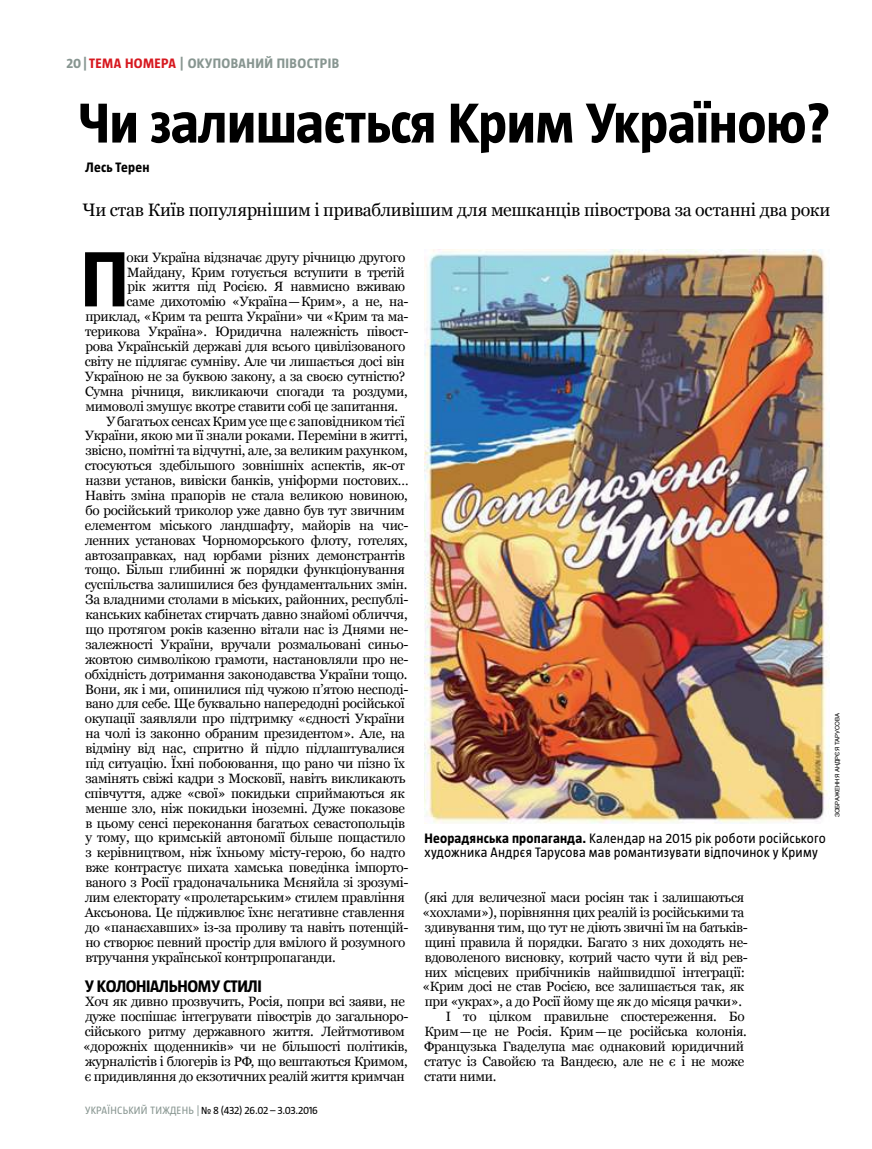
<style>
.page{position:relative;width:872px;height:1149px;background:#fff}
.page>*{position:absolute;margin:0;border:0;box-sizing:border-box;transform-origin:0 0}
.t1{font:700 77.25px "UT Magazine";color:#000}
.t2{font:700 55.5px "UT Magazine";letter-spacing:-.01em;color:#000}
.t3{font:18px "Georgia";letter-spacing:-.015em;color:#000}
.t4{font:700 16.5px "UT Magazine";letter-spacing:-.025em;color:#000}
.t5{font:13.5px/14.9px "Georgia";letter-spacing:-.02em;color:#000}
.t6{font:13.5px/14.9px "UT Magazine";letter-spacing:.015em;color:#000}
.t7{font:700 13.5px "UT Magazine";letter-spacing:.03em;color:#889691}
.t8{font:700 13.5px "UT Magazine";letter-spacing:.015em;color:#000}
.t9{font:10.5px "UT Magazine";letter-spacing:.03em;color:#000}
.t10{font:6px "Helios";color:#000}
.s1{color:#d71920}
.s2{font-weight:700}
.s3{color:#889691}
</style>
<div class="page">
<img style="left:424px;top:249px;width:405px;height:574px">
<p class="t7" style="left:67px;top:56px;width:274px">20|<span class="s1">ТЕМА НОМЕРА</span> | ОКУПОВАНИЙ ПІВОСТРІВ</p>
<h2 class="t2" style="left:79px;top:93px;width:753px">Чи залишається Крим Україною?</h2>
<p class="t8" style="left:86px;top:160px;width:65px">Лесь Терен</p>
<h3 class="t3" style="left:82px;top:199px;width:749px">Чи став Київ популярнішим і привабливішим для мешканців півострова за останні два роки</h3>
<h1 class="t1" style="left:81px;top:237px;width:49px">П</h1>
<p class="t5" style="left:126px;top:250px;width:280px">оки Україна відзначає другу річницю другого</p>
<p class="t5" style="left:127px;top:265px;width:279px">Майдану, Крим готується вступити в третій</p>
<p class="t5" style="left:127px;top:279px;width:279px">рік життя під Росією. Я навмисно вживаю</p>
<p class="t5" style="left:126px;top:294px;width:284px">саме дихотомію «Україна—Крим», а не, на-</p>
<p class="t5" style="left:85px;top:309px;width:325px">приклад, «Крим та решта України» чи «Крим та ма-</p>
<p class="t5" style="left:85px;top:324px;width:325px">терикова Україна». Юридична належність півост-</p>
<p class="t5" style="left:86px;top:339px;width:321px">рова Українській державі для всього цивілізованого</p>
<p class="t5" style="left:85px;top:354px;width:322px">світу не підлягає сумніву. Але чи лишається досі він</p>
<p class="t5" style="left:85px;top:369px;width:322px">Україною не за буквою закону, а за своєю сутністю?</p>
<p class="t5" style="left:85px;top:384px;width:324px">Сумна річниця, викликаючи спогади та роздуми,</p>
<p class="t5" style="left:85px;top:398px;width:314px">мимоволі змушує вкотре ставити собі це запитання.</p>
<p class="t5" style="left:106px;top:413px;width:300px">У багатьох сенсах Крим усе ще є заповідником тієї</p>
<p class="t5" style="left:85px;top:428px;width:324px">України, якою ми її знали роками. Переміни в житті,</p>
<p class="t5" style="left:85px;top:443px;width:324px">звісно, помітні та відчутні, але, за великим рахунком,</p>
<p class="t5" style="left:85px;top:458px;width:322px">стосуються здебільшого зовнішніх аспектів, як-от</p>
<p class="t5" style="left:85px;top:473px;width:325px">назви установ, вивіски банків, уніформи постових…</p>
<p class="t5" style="left:85px;top:488px;width:324px">Навіть зміна прапорів не стала великою новиною,</p>
<p class="t5" style="left:85px;top:503px;width:321px">бо російський триколор уже давно був тут звичним</p>
<p class="t5" style="left:85px;top:517px;width:325px">елементом міського ландшафту, майорів на чис-</p>
<p class="t5" style="left:85px;top:532px;width:324px">ленних установах Чорноморського флоту, готелях,</p>
<p class="t5" style="left:85px;top:547px;width:322px">автозаправках, над юрбами різних демонстрантів</p>
<p class="t5" style="left:85px;top:562px;width:321px">тощо. Більш глибинні ж порядки функціонування</p>
<p class="t5" style="left:85px;top:577px;width:324px">суспільства залишилися без фундаментальних змін.</p>
<p class="t5" style="left:86px;top:592px;width:324px">За владними столами в міських, районних, республі-</p>
<p class="t5" style="left:85px;top:607px;width:324px">канських кабінетах стирчать давно знайомі обличчя,</p>
<p class="t5" style="left:85px;top:622px;width:325px">що протягом років казенно вітали нас із Днями не-</p>
<p class="t5" style="left:85px;top:637px;width:325px">залежності України, вручали розмальовані синьо-</p>
<p class="t5" style="left:85px;top:651px;width:325px">жовтою символікою грамоти, настановляли про не-</p>
<p class="t5" style="left:85px;top:666px;width:324px">обхідність дотримання законодавства України тощо.</p>
<p class="t5" style="left:85px;top:681px;width:325px">Вони, як і ми, опинилися під чужою п’ятою несподі-</p>
<p class="t5" style="left:85px;top:696px;width:321px">вано для себе. Ще буквально напередодні російської</p>
<p class="t5" style="left:85px;top:711px;width:322px">окупації заявляли про підтримку «єдності України</p>
<p class="t5" style="left:85px;top:726px;width:321px">на чолі із законно обраним президентом». Але, на</p>
<p class="t5" style="left:85px;top:741px;width:321px">відміну від нас, спритно й підло підлаштувалися</p>
<p class="t5" style="left:85px;top:756px;width:321px">під ситуацію. Їхні побоювання, що рано чи пізно їх</p>
<p class="t5" style="left:85px;top:770px;width:321px">замінять свіжі кадри з Московії, навіть викликають</p>
<p class="t5" style="left:85px;top:785px;width:322px">співчуття, адже «свої» покидьки сприймаються як</p>
<p class="t5" style="left:85px;top:800px;width:321px">менше зло, ніж покидьки іноземні. Дуже показове</p>
<p class="t5" style="left:85px;top:815px;width:321px">в цьому сенсі переконання багатьох севастопольців</p>
<p class="t5" style="left:85px;top:830px;width:321px">у тому, що кримській автономії більше пощастило</p>
<p class="t5" style="left:85px;top:845px;width:321px">з керівництвом, ніж їхньому місту-герою, бо надто</p>
<p class="t5" style="left:85px;top:860px;width:325px">вже контрастує пихата хамська поведінка імпорто-</p>
<p class="t5" style="left:85px;top:875px;width:325px">ваного з Росії градоначальника Мєняйла зі зрозумі-</p>
<p class="t5" style="left:85px;top:889px;width:321px">лим електорату «пролетарським» стилем правління</p>
<p class="t5" style="left:85px;top:904px;width:321px">Аксьонова. Це підживлює їхнє негативне ставлення</p>
<p class="t5" style="left:85px;top:919px;width:325px">до «панаєхавших» із-за проливу та навіть потенцій-</p>
<p class="t5" style="left:85px;top:934px;width:321px">но створює певний простір для вмілого й розумного</p>
<p class="t5" style="left:85px;top:949px;width:252px">втручання української контрпропаганди.</p>
<p class="t4" style="left:85px;top:976px;width:178px">У КОЛОНІАЛЬНОМУ СТИЛІ</p>
<p class="t5" style="left:83px;top:994px;width:327px">Хоч як дивно прозвучить, Росія, попри всі заяви, не дуже поспішає інтегрувати півострів до загальноро&shy;сійського ритму державного життя. Лейтмотивом «дорожніх щоденників» чи не більшості політиків, журналістів і блогерів із РФ, що вештаються Кримом, є придивляння до екзотичних реалій життя кримчан</p>
<p class="t10" style="left:834px;top:817px;width:106px;rotate:-90deg">ЗОБРАЖЕННЯ АНДРЄЯ ТАРУСОВА</p>
<p class="t6" style="left:424px;top:830px;width:403px"><span class="s2">Неорадянська пропаганда.</span> Календар на 2015 рік роботи російського художника Андрєя Тарусова мав романтизувати відпочинок у Криму</p>
<p class="t5" style="left:424px;top:890px;width:321px">(які для величезної маси росіян так і залишаються</p>
<p class="t5" style="left:422px;top:904px;width:323px">«хохлами»), порівняння цих реалій із російськими та</p>
<p class="t5" style="left:425px;top:919px;width:325px">здивування тим, що тут не діють звичні їм на батьків-</p>
<p class="t5" style="left:425px;top:934px;width:325px">щині правила й порядки. Багато з них доходять не-</p>
<p class="t5" style="left:425px;top:949px;width:325px">вдоволеного висновку, котрий часто чути й від рев-</p>
<p class="t5" style="left:425px;top:964px;width:322px">них місцевих прибічників найшвидшої інтеграції:</p>
<p class="t5" style="left:422px;top:979px;width:323px">«Крим досі не став Росією, все залишається так, як</p>
<p class="t5" style="left:425px;top:994px;width:319px">при «украх», а до Росії йому ще як до місяця рачки».</p>
<p class="t5" style="left:446px;top:1009px;width:300px">І то цілком правильне спостереження. Бо</p>
<p class="t5" style="left:424px;top:1023px;width:324px">Крим—це не Росія. Крим—це російська колонія.</p>
<p class="t5" style="left:424px;top:1038px;width:321px">Французька Гваделупа має однаковий юридичний</p>
<p class="t5" style="left:424px;top:1053px;width:322px">статус із Савойєю та Вандеєю, але не є і не може</p>
<p class="t5" style="left:424px;top:1068px;width:74px">стати ними.</p>
<p class="t9" style="left:85px;top:1104px;width:234px"><span class="s3">УКРАЇНСЬКИЙ ТИЖДЕНЬ |</span> № 8 (432) 26.02 – 3.03.2016</p>
</div>
